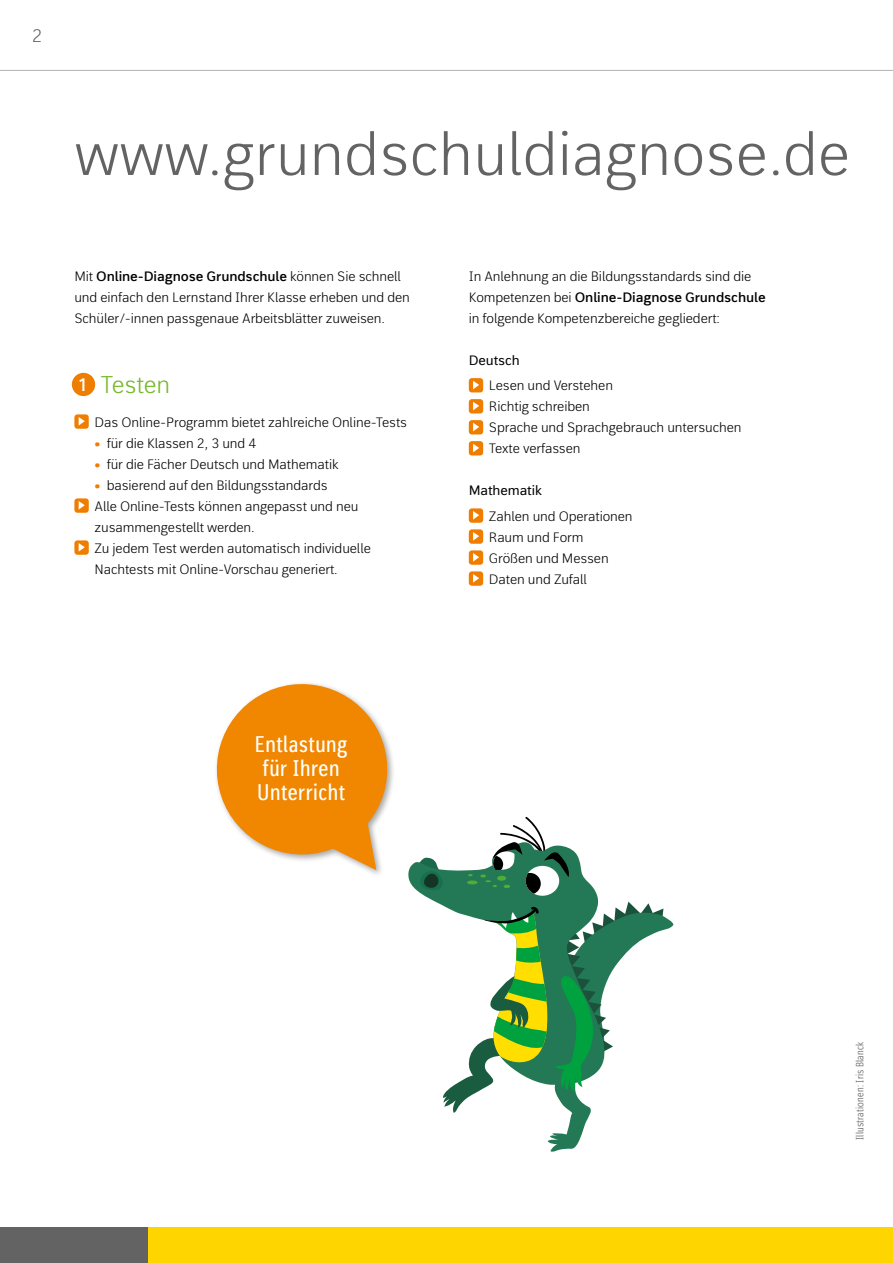
<style>
.page{position:relative;width:893px;height:1263px;background:#fff}
.page>*{position:absolute;margin:0;border:0;box-sizing:border-box;transform-origin:0 0}
.t1{font:300 60px "bs Thomas Sans 1";color:#646363}
.t2{font:300 24px "bs Thomas Sans 1";letter-spacing:-.01em;color:#76b82a}
.t3{font:condensed 22.5px/23.9px "bs Thomas Sans 1";letter-spacing:.02em;color:#fff}
.t4{font:300 18px "bs Thomas Sans 1";color:#646363}
.t5{font:300 13.5px/21px "bs Thomas Sans 1";letter-spacing:-.01em;color:#000}
.t6{font:13.5px "bs Thomas Sans 1";letter-spacing:-.01em;color:#000}
.t7{font:300 condensed 10.5px "bs Thomas Sans 1";letter-spacing:.02em;color:#646363}
.s1{font-weight:600}
.s2{font-weight:600;font-size:18px;color:#fff}
.s3{font-weight:900;color:#ef7d00}
</style>
<div class="page">
<svg style="left:71px;top:372px;width:25px;height:25px"></svg>
<div style="left:74px;top:414px;width:15px;height:15px;background:#ef7d00;border-radius:3px"></div>
<svg style="left:79px;top:417px;width:6px;height:9px"></svg>
<div style="left:74px;top:498px;width:15px;height:15px;background:#ef7d00;border-radius:3px"></div>
<svg style="left:79px;top:501px;width:6px;height:9px"></svg>
<div style="left:74px;top:540px;width:15px;height:15px;background:#ef7d00;border-radius:3px"></div>
<svg style="left:79px;top:543px;width:6px;height:9px"></svg>
<div style="left:469px;top:378px;width:14px;height:14px;background:#ef7d00;border-radius:3px"></div>
<svg style="left:473px;top:381px;width:6px;height:8px"></svg>
<div style="left:469px;top:399px;width:14px;height:14px;background:#ef7d00;border-radius:3px"></div>
<svg style="left:473px;top:402px;width:6px;height:8px"></svg>
<div style="left:469px;top:420px;width:14px;height:14px;background:#ef7d00;border-radius:3px"></div>
<svg style="left:473px;top:423px;width:6px;height:8px"></svg>
<div style="left:469px;top:441px;width:14px;height:14px;background:#ef7d00;border-radius:3px"></div>
<svg style="left:473px;top:444px;width:6px;height:8px"></svg>
<div style="left:469px;top:508px;width:14px;height:15px;background:#ef7d00;border-radius:3px"></div>
<svg style="left:473px;top:511px;width:6px;height:9px"></svg>
<div style="left:469px;top:529px;width:14px;height:15px;background:#ef7d00;border-radius:3px"></div>
<svg style="left:473px;top:532px;width:6px;height:9px"></svg>
<div style="left:469px;top:550px;width:14px;height:15px;background:#ef7d00;border-radius:3px"></div>
<svg style="left:473px;top:553px;width:6px;height:9px"></svg>
<div style="left:469px;top:571px;width:14px;height:15px;background:#ef7d00;border-radius:3px"></div>
<svg style="left:473px;top:574px;width:6px;height:9px"></svg>
<div style="left:214px;top:681px;width:182px;height:197px;background:#000;opacity:.35"></div>
<svg style="left:214px;top:681px;width:176px;height:189px"></svg>
<svg style="left:408px;top:862px;width:10px;height:30px"></svg>
<svg style="left:418px;top:817px;width:255px;height:335px"></svg>
<div style="left:148px;top:1228px;width:745px;height:35px;background:#ffd500"></div>
<div style="left:0;top:1228px;width:148px;height:35px;background:#646363"></div>
<hr style="left:0;top:70px;width:893px;height:1px;background:#b3b2b2">
<h3 class="t4" style="left:32px;top:24px;width:12px">2</h3>
<h1 class="t1" style="left:74px;top:117px;width:777px">www.grundschuldiagnose.de</h1>
<p class="t5" style="left:74px;top:267px;width:337px">Mit <span class="s1">Online-Diagnose Grundschule</span> können Sie schnell und einfach den Lernstand Ihrer Klasse erheben und den<br>Schüler/-innen passgenaue Arbeitsblätter zuweisen.</p>
<h2 class="t2" style="left:78px;top:369px;width:94px"><span class="s2">1</span> Testen</h2>
<p class="t5" style="left:95px;top:412px;width:314px">Das Online-Programm bietet zahlreiche Online-Tests</p>
<p class="t5" style="left:95px;top:433px;width:163px"><span class="s3">•</span> für die Klassen 2, 3 und 4</p>
<p class="t5" style="left:95px;top:454px;width:246px"><span class="s3">•</span> für die Fächer Deutsch und Mathematik</p>
<p class="t5" style="left:95px;top:475px;width:278px"><span class="s3">•</span> basierend auf den Bildungsstandards<br>Alle Online-Tests können angepasst und neu zusammengestellt werden.<br>Zu jedem Test werden automatisch individuelle Nachtests mit Online-Vorschau generiert.</p>
<p class="t5" style="left:469px;top:267px;width:298px">In Anlehnung an die Bildungsstandards sind die<br>Kompetenzen bei <span class="s1">Online-Diagnose Grundschule </span>in folgende Kompetenzbereiche gegliedert:</p>
<p class="t6" style="left:469px;top:352px;width:52px">Deutsch</p>
<p class="t5" style="left:489px;top:376px;width:254px">Lesen und Verstehen<br>Richtig schreiben<br>Sprache und Sprachgebrauch untersuchen<br>Texte verfassen</p>
<p class="t6" style="left:469px;top:482px;width:75px">Mathematik</p>
<p class="t5" style="left:489px;top:506px;width:145px">Zahlen und Operationen<br>Raum und Form<br>Größen und Messen<br>Daten und Zufall</p>
<h3 class="t3" style="left:255px;top:734px;width:94px">Entlastung für Ihren<br>Unterricht</h3>
<p class="t7" style="left:853px;top:1140px;width:100px;rotate:-90deg">Illustrationen: Iris Blanck</p>
</div>
